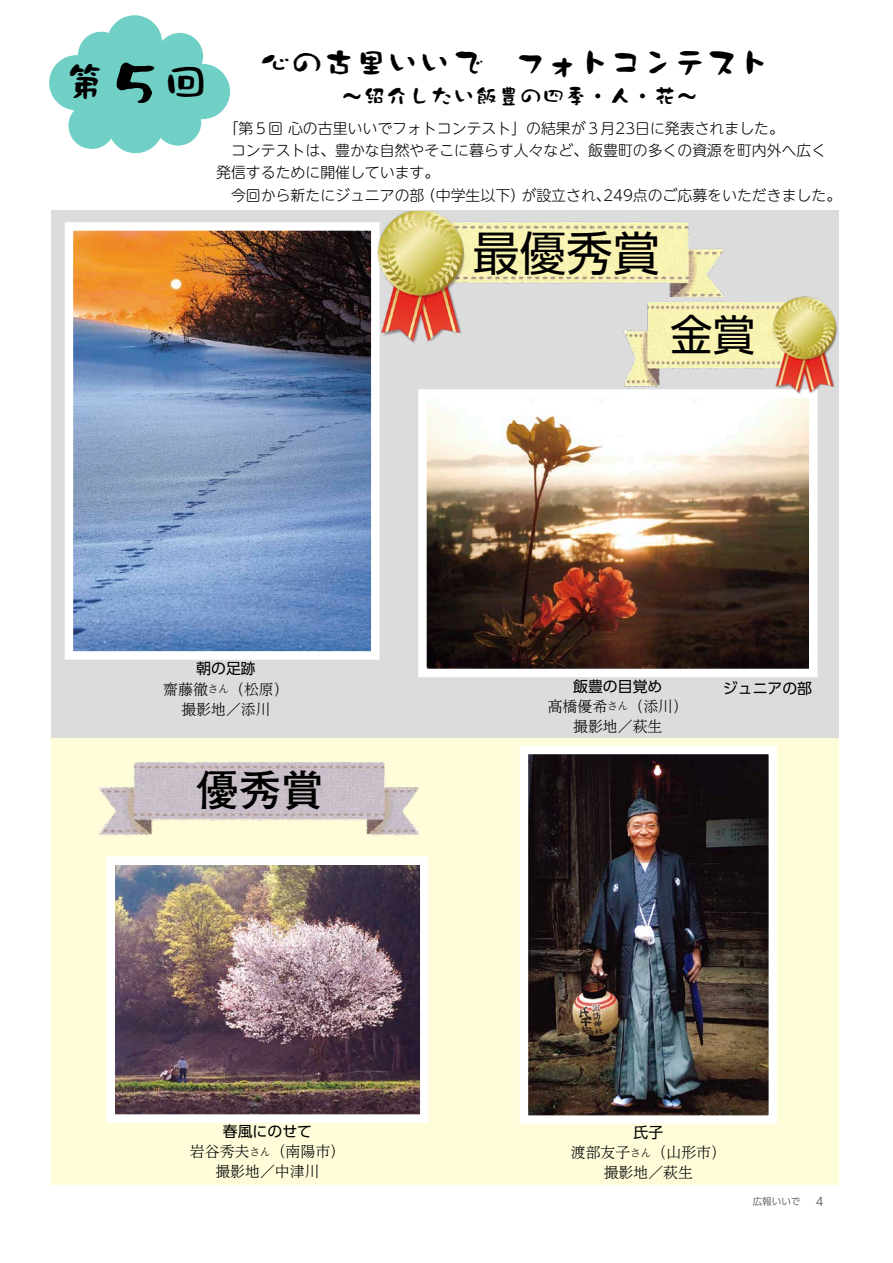
<style>
.page{position:relative;width:893px;height:1263px;background:#fff}
.page>*{position:absolute;margin:0;border:0;box-sizing:border-box;transform-origin:0 0}
.t1{font:58.5px "DFP Craft Sumi CID W9";color:#000}
.t2{font:46.8px "UD Shin Go Pro";color:#000}
.t3{font:700 42.45px "Futo Go B101 Pro";color:#000}
.t4{font:42.45px "DFP Craft Sumi CID W9";color:#000}
.t5{font:42.45px "UD Shin Go Pro";color:#000}
.t6{font:31.95px "DFP Craft Sumi CID W9";color:#000}
.t7{font:22.35px "DFP Craft Sumi CID W9";color:#000}
.t8{font:300 14.85px "UD Shin M Go Pro";color:#000}
.t9{font:300 14.85px/20.2px "UD Reimin Pro";color:#000;text-align:center}
.t10{font:14.85px "UD Shin Go Pro";color:#000}
.t11{font:11.7px "UD Shin Go Pro";color:#717171}
.t12{font:9.6px "UD Shin Go Pro";color:#717171}
.s1{font-size:10.65px}
</style>
<div class="page">
<svg style="left:49px;top:15px;width:181px;height:138px"></svg>
<div style="left:52px;top:210px;width:787px;height:528px;background:#dcdcdd"></div>
<div style="left:52px;top:738px;width:787px;height:446px;background:#fffcda"></div>
<img style="left:75px;top:232px;width:295px;height:418px">
<div style="left:65px;top:222px;width:315px;height:438px;border:9px solid #fff"></div>
<img style="left:530px;top:756px;width:237px;height:358px">
<div style="left:520px;top:746px;width:257px;height:378px;border:9px solid #fff"></div>
<img style="left:116px;top:866px;width:303px;height:247px">
<div style="left:106px;top:856px;width:323px;height:267px;border:9px solid #fff"></div>
<img style="left:98px;top:762px;width:321px;height:74px">
<img style="left:428px;top:399px;width:379px;height:268px">
<div style="left:418px;top:389px;width:399px;height:288px;border:9px solid #fff"></div>
<img style="left:466px;top:222px;width:259px;height:65px">
<img style="left:375px;top:212px;width:91px;height:133px">
<img style="left:623px;top:287px;width:168px;height:110px">
<img style="left:771px;top:296px;width:66px;height:99px">
<h3 class="t4" style="left:64px;top:59px;width:44px">第</h3>
<h1 class="t1" style="left:106px;top:50px;width:60px">５</h1>
<h3 class="t4" style="left:165px;top:59px;width:44px">回</h3>
<h3 class="t6" style="left:259px;top:46px;width:512px">心の古里いいで　フォトコンテスト</h3>
<h3 class="t7" style="left:341px;top:84px;width:359px">～紹介したい飯豊の四季・人・花~</h3>
<p class="t8" style="left:216px;top:116px;width:569px">　「第５回心の古里いいでフォトコンテスト」の結果が３月23日に発表されました。</p>
<p class="t8" style="left:216px;top:138px;width:612px">　コンテストは、豊かな自然やそこに暮らす人々など、飯豊町の多くの資源を町内外へ広く</p>
<p class="t8" style="left:216px;top:161px;width:225px">発信するために開催しています。</p>
<p class="t8" style="left:603px;top:183px;width:239px">249点のご応募をいただきました。</p>
<p class="t8" style="left:522px;top:183px;width:91px">が設立され、</p>
<p class="t8" style="left:216px;top:183px;width:210px">　今回から新たにジュニアの部</p>
<p class="t8" style="left:421px;top:183px;width:106px">（中学生以下）</p>
<h2 class="t2" style="left:473px;top:216px;width:189px">最優秀賞</h2>
<h3 class="t5" style="left:670px;top:301px;width:87px">金賞</h3>
<p class="t10" style="left:196px;top:657px;width:61px">朝の足跡</p>
<p class="t9" style="left:163px;top:678px;width:127px">齋藤徹<span class="s1">さん</span>（松原(撮影地／添川</p>
<h3 class="t3" style="left:196px;top:756px;width:129px">優秀賞</h3>
<p class="t10" style="left:573px;top:674px;width:91px">飯豊の目覚め</p>
<p class="t9" style="left:548px;top:696px;width:142px">髙橋優希<span class="s1">さん</span>（添川(撮影地／萩生</p>
<p class="t10" style="left:723px;top:676px;width:91px">ジュニアの部</p>
<p class="t10" style="left:223px;top:1119px;width:91px">春風にのせて</p>
<p class="t9" style="left:190px;top:1141px;width:157px">岩谷秀夫<span class="s1">さん</span>（南陽市(撮影地／中津川</p>
<p class="t10" style="left:633px;top:1120px;width:31px">氏子</p>
<p class="t9" style="left:571px;top:1142px;width:157px">渡部友子<span class="s1">さん</span>（山形市(撮影地／萩生</p>
<p class="t12" style="left:753px;top:1194px;width:49px">広報いいで</p>
<p class="t11" style="left:816px;top:1192px;width:9px">4</p>
</div>
